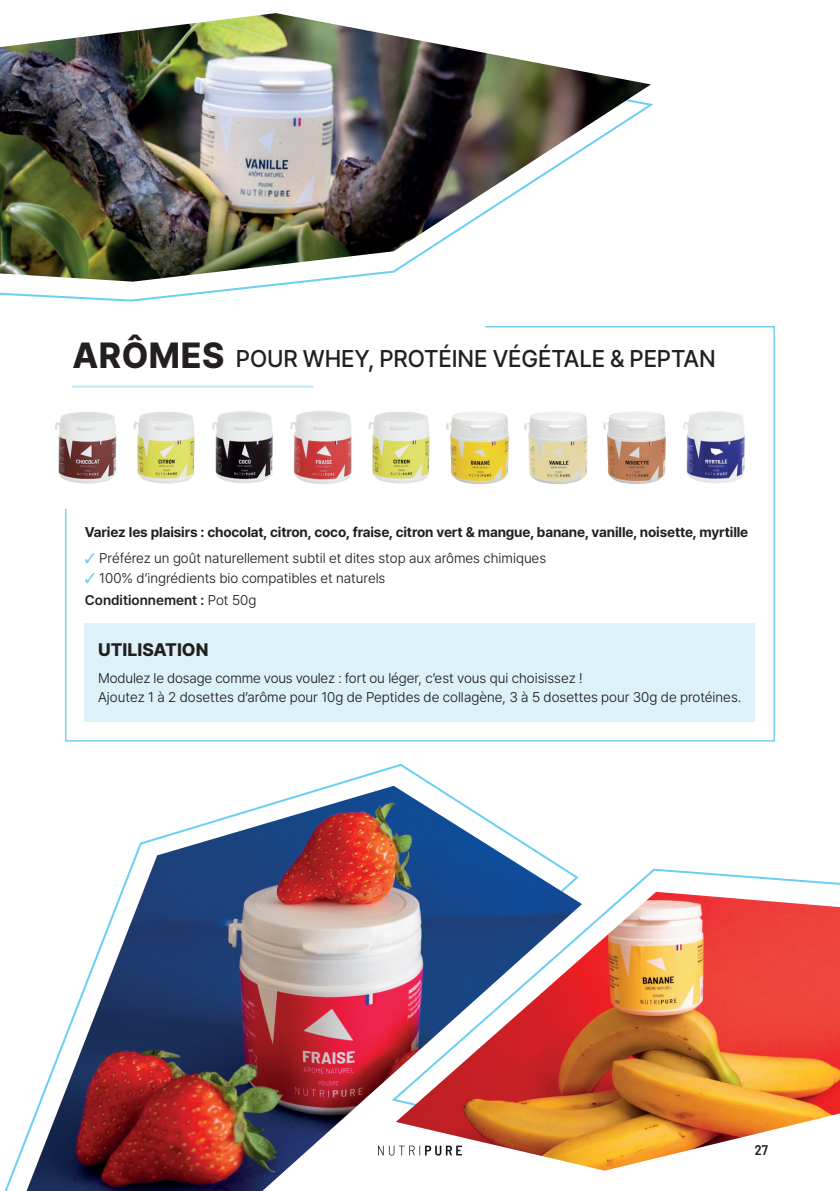
<style>
.page{position:relative;width:840px;height:1191px;background:#fff}
.page>*{position:absolute;margin:0;border:0;box-sizing:border-box;transform-origin:0 0}
.t1{font:800 36px "Pretendard";letter-spacing:.015em;color:#231f20}
.t2{font:500 24px "Pretendard";letter-spacing:-.005em;color:#231f20}
.t3{font:800 18px "Pretendard";color:#231f20}
.t4{font:300 14px/22.4px "Pretendard";color:#231f20}
.t5{font:700 14px "Pretendard";letter-spacing:-.01em;color:#231f20}
.t6{font:600 semi-condensed 14px "Barlow";color:#231f20}
.s1{color:#6bcef4}
.s2{font-weight:600}
</style>
<div class="page">
<svg style="left:65px;top:326px;width:710px;height:416px"></svg>
<img style="left:55px;top:409px;width:71px;height:76px">
<img style="left:128px;top:409px;width:76px;height:76px">
<img style="left:206px;top:409px;width:77px;height:76px">
<img style="left:285px;top:409px;width:76px;height:76px">
<img style="left:363px;top:409px;width:77px;height:76px">
<img style="left:442px;top:409px;width:76px;height:76px">
<img style="left:520px;top:409px;width:76px;height:76px">
<img style="left:598px;top:409px;width:77px;height:76px">
<svg style="left:628px;top:868px;width:211px;height:23px"></svg>
<img style="left:27px;top:786px;width:552px;height:405px">
<img style="left:395px;top:891px;width:444px;height:279px">
<svg style="left:0;top:84px;width:654px;height:218px"></svg>
<img style="left:0;top:13px;width:650px;height:269px">
<div style="left:85px;top:623px;width:669px;height:99px;background:#dcf2f8"></div>
<img style="left:677px;top:409px;width:76px;height:76px">
<h1 class="t1" style="left:72px;top:329px;width:153px">ARÔMES</h1>
<h2 class="t2" style="left:236px;top:342px;width:481px">POUR WHEY, PROTÉINE VÉGÉTALE &amp; PEPTAN</h2>
<p class="t5" style="left:85px;top:522px;width:664px">Variez les plaisirs : chocolat, citron, coco, fraise, citron vert &amp; mangue, banane, vanille, noisette, myrtille</p>
<p class="t4" style="left:85px;top:546px;width:462px"><span class="s1">✓</span> Préférez un goût naturellement subtil et dites stop aux arômes chimiques</p>
<p class="t4" style="left:85px;top:566px;width:302px"><span class="s1">✓</span> 100% d’ingrédients bio compatibles et naturels<br><span class="s2">Conditionnement :</span> Pot 50g</p>
<p class="t3" style="left:98px;top:636px;width:112px">UTILISATION</p>
<p class="t4" style="left:98px;top:668px;width:644px;line-height:19.4px">Modulez le dosage comme vous voulez : fort ou léger, c’est vous qui choisissez !<br>Ajoutez 1 à 2 dosettes d’arôme pour 10g de Peptides de collagène, 3 à 5 dosettes pour 30g de protéines.</p>
<p class="t6" style="left:754px;top:1140px;width:14px">27</p>
</div>
